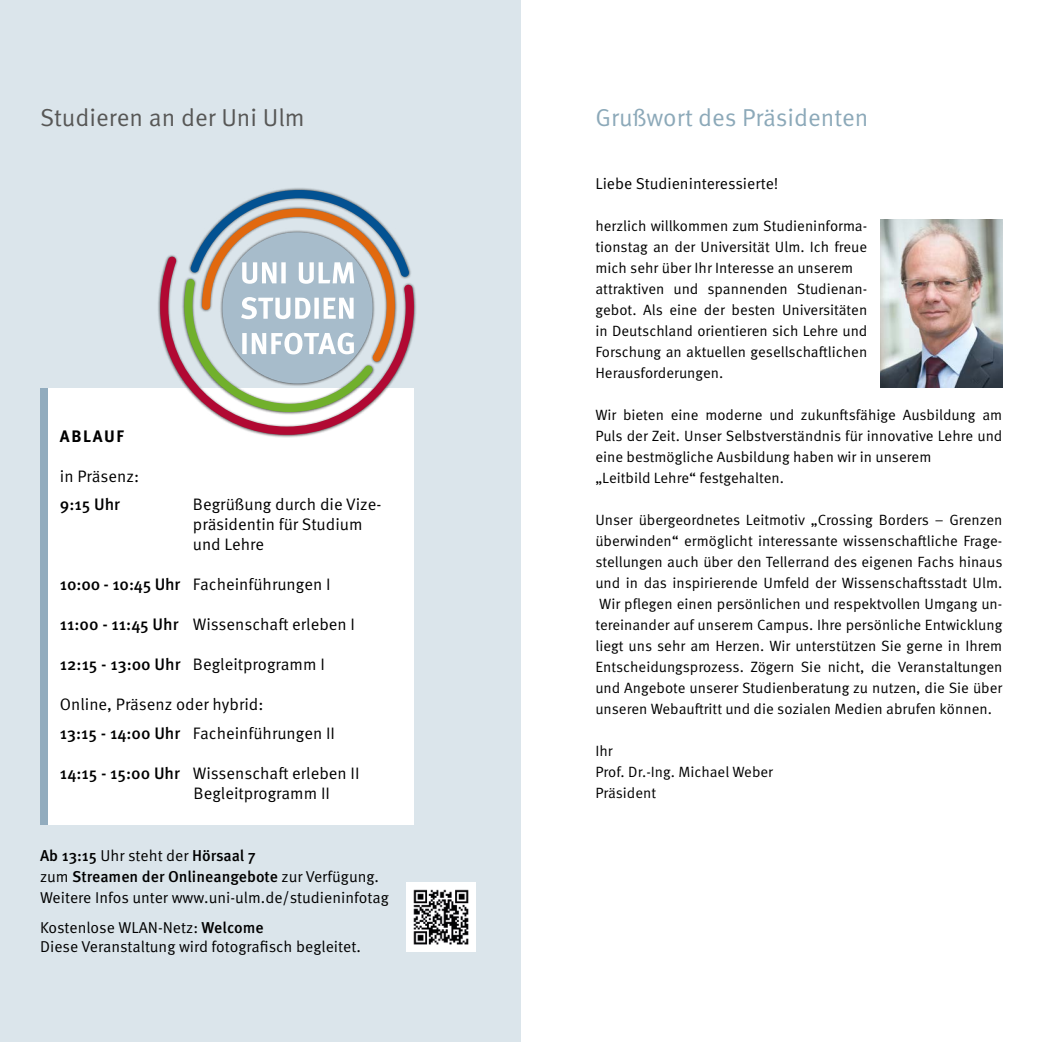
<style>
.page{position:relative;width:1042px;height:1042px;background:#fff}
.page>*{position:absolute;margin:0;border:0;box-sizing:border-box;transform-origin:0 0}
.t1{font:24.5px "Meta OT Norm";color:#8ca9b9}
.t2{font:24.5px "Meta OT Norm";color:#575756}
.t3{font:16.62px/19.9px "Meta OT Norm";color:#000}
.t4{font:500 16.62px "Meta OT";color:#000}
.t5{font:700 16.62px "Meta OT";letter-spacing:.1em;color:#000}
.t6{font:15.75px/29.8px "Meta OT Norm";color:#000}
.t7{font:500 15.75px/21px "Meta OT";color:#000}
.t8{font:14.88px/21px "Meta OT Norm";color:#000}
.s1{font-family:"Meta OT";font-weight:500}
.s2{font-family:"Meta OT Norm";font-weight:400}
</style>
<div class="page">
<div style="left:0;top:0;width:521px;height:1042px;background:#dbe5eb"></div>
<div style="left:40px;top:388px;width:374px;height:436px;background:#fff"></div>
<div style="left:157px;top:187px;width:260px;height:251px;background:#000;opacity:.75"></div>
<svg style="left:160px;top:256px;width:254px;height:179px"></svg>
<svg style="left:184px;top:190px;width:225px;height:222px"></svg>
<img style="left:881px;top:219px;width:121px;height:169px">
<div style="left:40px;top:388px;width:7px;height:436px;background:#92acbe"></div>
<img style="left:406px;top:882px;width:70px;height:69px">
<h1 class="t2" style="left:40px;top:103px;width:266px">Studieren an der Uni Ulm</h1>
<p class="t5" style="left:60px;top:425px;width:66px">ABLAUF</p>
<p class="t3" style="left:60px;top:466px;width:81px">in Präsenz:</p>
<p class="t4" style="left:60px;top:494px;width:62px">9:15 Uhr</p>
<p class="t3" style="left:193px;top:495px;width:190px">Begrüßung durch die Vize&shy;präsidentin für Studium und Lehre</p>
<p class="t3" style="left:60px;top:575px;width:272px"><span class="s1">10:00 - 10:45 Uhr</span> Facheinführungen I</p>
<p class="t3" style="left:60px;top:615px;width:297px"><span class="s1">11:00 - 11:45 Uhr</span> Wissenschaft erleben I</p>
<p class="t3" style="left:60px;top:654px;width:266px"><span class="s1">12:15 - 13:00 Uhr</span> Begleitprogramm I</p>
<p class="t3" style="left:60px;top:690px;width:277px;line-height:28.7px">Online, Präsenz oder hybrid:<br><span class="s1">13:15 - 14:00 Uhr</span> Facheinführungen II</p>
<p class="t3" style="left:194px;top:763px;width:167px;text-indent:-134px"><span class="s1">14:15 - 15:00 Uhr</span> Wissenschaft erleben II<br>Begleitprogramm II</p>
<p class="t7" style="left:40px;top:845px;width:340px">Ab 13:15 <span class="s2">Uhr steht der</span> Hörsaal 7<br><span class="s2">zum</span> Streamen der Onlineangebote <span class="s2">zur Verfügung.</span></p>
<p class="t6" style="left:40px;top:883px;width:350px">Weitere Infos unter www.uni-ulm.de/studieninfotag<br>Kostenlose WLAN-Netz: <span class="s1">Welcome</span></p>
<p class="t6" style="left:40px;top:932px;width:322px">Diese Veranstaltung wird fotografisch begleitet.</p>
<h1 class="t1" style="left:595px;top:103px;width:275px">Grußwort des Präsidenten</h1>
<p class="t6" style="left:595px;top:169px;width:185px">Liebe Studieninteressierte!</p>
<p class="t8" style="left:595px;top:216px;width:273px">herzlich willkommen zum Studieninforma&shy;tionstag an der Universität Ulm. Ich freue mich sehr über Ihr Interesse an unserem attraktiven und spannenden Studienan&shy;gebot. Als eine der besten Universitäten in Deutschland orientieren sich Lehre und Forschung an aktuellen gesellschaftlichen Herausforderungen.</p>
<p class="t8" style="left:595px;top:405px;width:409px">Wir bieten eine moderne und zukunftsfähige Ausbildung am Puls der Zeit. Unser Selbstverständnis für innovative Lehre und eine bestmögliche Ausbildung haben wir in unserem<br>„Leitbild Lehre“ festgehalten.</p>
<p class="t8" style="left:595px;top:510px;width:409px;text-align:justify">Unser übergeordnetes Leitmotiv „Crossing Borders – Grenzen überwinden“ ermöglicht interessante wissenschaftliche Frage&shy;stellungen auch über den Tellerrand des eigenen Fachs hinaus und in das inspirierende Umfeld der Wissenschaftsstadt Ulm.<br>Wir pflegen einen persönlichen und respektvollen Umgang un&shy;tereinander auf unserem Campus. Ihre persönliche Entwicklung liegt uns sehr am Herzen. Wir unterstützen Sie gerne in Ihrem Entscheidungsprozess. Zögern Sie nicht, die Veranstaltungen und Angebote unserer Studienberatung zu nutzen, die Sie über unseren Webauftritt und die sozialen Medien abrufen können.</p>
<p class="t8" style="left:595px;top:741px;width:179px">Ihr<br>Prof. Dr.-Ing. Michael Weber<br>Präsident</p>
</div>
